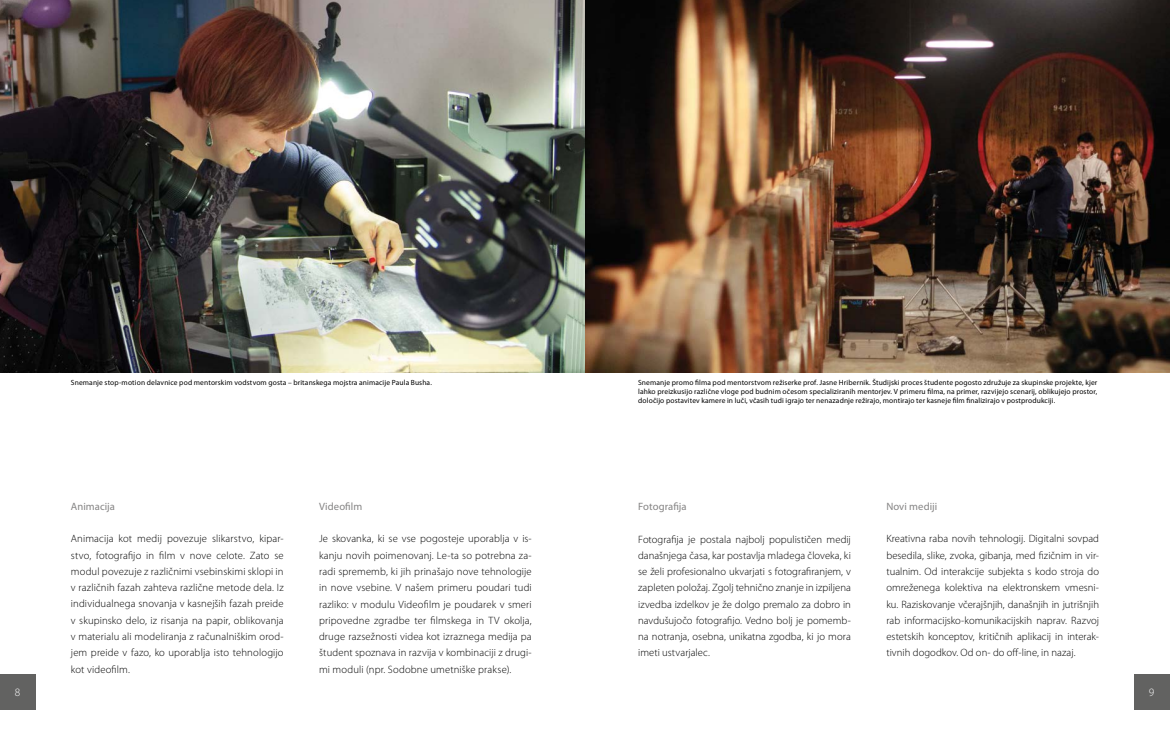
<style>
.page{position:relative;width:1170px;height:745px;background:#fff}
.page>*{position:absolute;margin:0;border:0;box-sizing:border-box;transform-origin:0 0}
.t1{font:300 11.25px "Myriad Pro";color:#fff}
.t2{font:300 10.62px/16.2px "Myriad Pro";letter-spacing:.01em;color:#000;text-align:justify}
.t3{font:10.62px "Myriad Pro";letter-spacing:.005em;color:#858484}
.t4{font:7.5px/9px "Myriad Pro";letter-spacing:.015em;color:#000;text-align:justify}
</style>
<div class="page">
<div style="left:0;top:673px;width:35px;height:36px;background:#626261"></div>
<div style="left:1134px;top:673px;width:35px;height:36px;background:#626261"></div>
<img style="left:0;top:0;width:1169px;height:372px">
<p class="t4" style="left:71px;top:378px;width:362px">Snemanje stop-motion delavnice pod mentorskim vodstvom gosta – britanskega mojstra animacije Paula Busha.</p>
<p class="t4" style="left:638px;top:378px;width:460px">Snemanje promo filma pod mentorstvom režiserke prof. Jasne Hribernik. Študijski proces študente pogosto združuje za skupinske projekte, kjer lahko preizkusijo različne vloge pod budnim očesom specializiranih mentorjev. V primeru filma, na primer, razvijejo scenarij, oblikujejo prostor, določijo postavitev kamere in luči, včasih tudi igrajo ter nenazadnje režirajo, montirajo ter kasneje film finalizirajo v postprodukciji.</p>
<p class="t3" style="left:71px;top:499px;width:46px">Animacija</p>
<p class="t2" style="left:71px;top:530px;width:214px">Animacija kot medij povezuje slikarstvo, kipar&shy;stvo, fotografijo in film v nove celote. Zato se modul povezuje z različnimi vsebinskimi sklopi in v različnih fazah zahteva različne metode dela. Iz individualnega snovanja v kasnejših fazah preide v skupinsko delo, iz risanja na papir, oblikovanja v materialu ali modeliranja z računalniškim orod&shy;jem preide v fazo, ko uporablja isto tehnologijo kot videofilm.</p>
<p class="t3" style="left:319px;top:499px;width:45px">Videofilm</p>
<p class="t2" style="left:319px;top:530px;width:214px">Je skovanka, ki se vse pogosteje uporablja v is&shy;kanju novih poimenovanj. Le-ta so potrebna za&shy;radi sprememb, ki jih prinašajo nove tehnologije in nove vsebine. V našem primeru poudari tudi razliko: v modulu Videofilm je poudarek v smeri pripovedne zgradbe ter filmskega in TV okolja, druge razsežnosti videa kot izraznega medija pa študent spoznava in razvija v kombinaciji z drugi&shy;mi moduli (npr. Sodobne umetniške prakse).</p>
<p class="t3" style="left:638px;top:499px;width:50px">Fotografija</p>
<p class="t2" style="left:638px;top:530px;width:214px">Fotografija je postala najbolj populističen medij današnjega časa, kar postavlja mladega človeka, ki se želi profesionalno ukvarjati s fotografiranjem, v zapleten položaj. Zgolj tehnično znanje in izpiljena izvedba izdelkov je že dolgo premalo za dobro in navdušujočo fotografijo. Vedno bolj je pomemb&shy;na notranja, osebna, unikatna zgodba, ki jo mora imeti ustvarjalec.</p>
<p class="t3" style="left:886px;top:499px;width:52px">Novi mediji</p>
<p class="t2" style="left:886px;top:530px;width:214px">Kreativna raba novih tehnologij. Digitalni sovpad besedila, slike, zvoka, gibanja, med fizičnim in vir&shy;tualnim. Od interakcije subjekta s kodo stroja do omreženega kolektiva na elektronskem vmesni&shy;ku. Raziskovanje včerajšnjih, današnjih in jutrišnjih rab informacijsko-komunikacijskih naprav. Razvoj estetskih konceptov, kritičnih aplikacij in interak&shy;tivnih dogodkov. Od on- do off-line, in nazaj.</p>
<p class="t1" style="left:15px;top:685px;width:7px">8</p>
<p class="t1" style="left:1148px;top:685px;width:7px">9</p>
</div>
